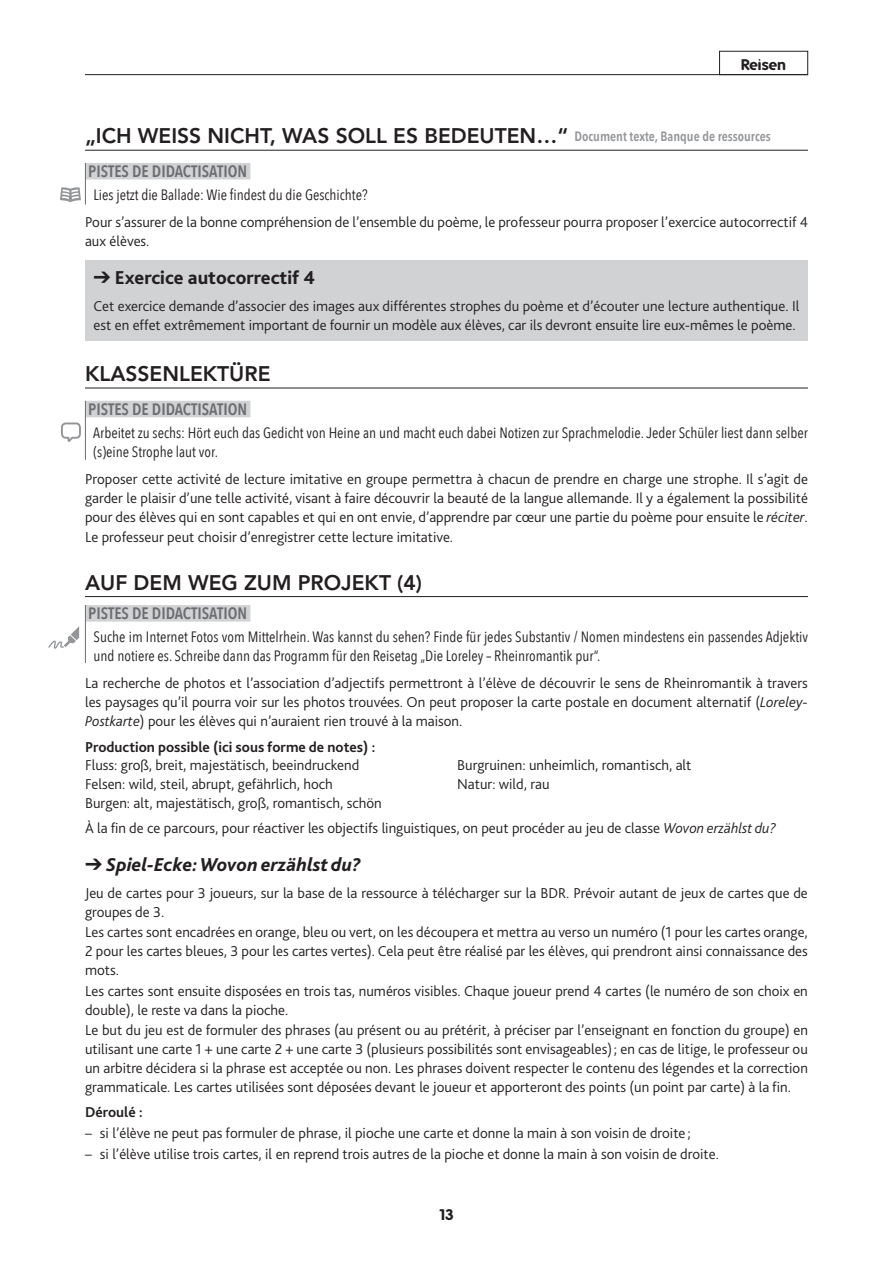
<style>
.page{position:relative;width:893px;height:1263px;background:#fff}
.page>*{position:absolute;margin:0;border:0;box-sizing:border-box;transform-origin:0 0}
.t1{font:800 21px "Avenir LT Std";color:#231f20}
.t2{font:italic 800 19.5px "Bliss 2";color:#231f20}
.t3{font:800 19.5px "Bliss 2";color:#231f20}
.t4{font:600 16.5px "Avenir Next Condensed";color:#6c6d70}
.t5{font:300 15px/18.8px "Bliss 2";color:#231f20}
.t6{font:15px/18.8px "Avenir Next Condensed";color:#231f20}
.t7{font:700 15px "Bliss 2";color:#231f20}
.t8{font:700 15px "Folks";color:#231f20}
.t9{font:600 13.5px "Avenir Next Condensed";color:#939598}
.s1{font-family:"Avenir LT Std";font-weight:800;font-size:21px;color:#231f20}
.s2{font-style:italic}
</style>
<div class="page">
<div style="left:85px;top:260px;width:723px;height:81px;background:#d1d2d4"></div>
<hr style="left:85px;top:74px;width:723px;height:1px;background:#231f20">
<hr style="left:85px;top:150px;width:723px;height:1px;background:#231f20">
<div style="left:85px;top:163px;width:165px;height:16px;background:#d1d2d4"></div>
<hr style="left:85px;top:388px;width:723px;height:1px;background:#231f20">
<div style="left:85px;top:401px;width:165px;height:16px;background:#d1d2d4"></div>
<hr style="left:85px;top:596px;width:723px;height:1px;background:#231f20">
<div style="left:85px;top:605px;width:165px;height:16px;background:#d1d2d4"></div>
<hr style="left:85px;top:163px;width:1px;height:42px;background:#6c6d70">
<svg style="left:60px;top:187px;width:21px;height:15px"></svg>
<hr style="left:85px;top:401px;width:1px;height:59px;background:#6c6d70">
<svg style="left:61px;top:422px;width:20px;height:20px"></svg>
<hr style="left:85px;top:605px;width:1px;height:58px;background:#6c6d70">
<svg style="left:48px;top:626px;width:31px;height:23px"></svg>
<div style="left:719px;top:51px;width:89px;height:24px;border:1px solid #231f20"></div>
<p class="t8" style="left:741px;top:56px;width:46px">Reisen</p>
<h1 class="t1" style="left:85px;top:124px;width:85px">„ICH WEISS</h1>
<p class="t9" style="left:208px;top:128px;width:565px"><span class="s1">NICHT, WAS SOLL ES BEDEUTEN…“</span> Document texte, Banque de ressources</p>
<p class="t4" style="left:88px;top:161px;width:160px">PISTES DE DIDACTISATION</p>
<p class="t6" style="left:94px;top:186px;width:275px">Lies jetzt die Ballade: Wie findest du die Geschichte?</p>
<p class="t5" style="left:85px;top:213px;width:724px">Pour s’assurer de la bonne compréhension de l’ensemble du poème, le professeur pourra proposer l’exercice autocorrectif 4 aux élèves.</p>
<h2 class="t3" style="left:94px;top:265px;width:223px">➔ Exercice autocorrectif 4</h2>
<p class="t5" style="left:94px;top:296px;width:707px">Cet exercice demande d’associer des images aux différentes strophes du poème et d’écouter une lecture authentique. Il est en effet extrêmement important de fournir un modèle aux élèves, car ils devront ensuite lire eux-mêmes le poème.</p>
<h1 class="t1" style="left:85px;top:362px;width:187px">KLASSENLEKTÜRE</h1>
<p class="t4" style="left:88px;top:399px;width:160px">PISTES DE DIDACTISATION</p>
<p class="t6" style="left:93px;top:423px;width:716px">Arbeitet zu sechs: Hört euch das Gedicht von Heine an und macht euch dabei Notizen zur Sprachmelodie. Jeder Schüler liest dann selber (s)eine Strophe laut vor.</p>
<p class="t5" style="left:85px;top:469px;width:724px;text-align:justify">Proposer cette activité de lecture imitative en groupe permettra à chacun de prendre en charge une strophe. Il s’agit de garder le plaisir d’une telle activité, visant à faire découvrir la beauté de la langue allemande. Il y a également la possibilité pour des élèves qui en sont capables et qui en ont envie, d’apprendre par cœur une partie du poème pour ensuite le <span class="s2">réciter</span>.</p>
<p class="t5" style="left:85px;top:528px;width:370px">Le professeur peut choisir d’enregistrer cette lecture imitative.</p>
<h1 class="t1" style="left:85px;top:570px;width:339px">AUF DEM WEG ZUM PROJEKT (4)</h1>
<p class="t4" style="left:88px;top:603px;width:160px">PISTES DE DIDACTISATION</p>
<p class="t6" style="left:94px;top:628px;width:716px">Suche im Internet Fotos vom Mittelrhein. Was kannst du sehen? Finde für jedes Substantiv / Nomen mindestens ein passendes Adjektiv und notiere es. Schreibe dann das Programm für den Reisetag „Die Loreley – Rheinromantik pur“.</p>
<p class="t5" style="left:85px;top:674px;width:724px;text-align:justify">La recherche de photos et l’association d’adjectifs permettront à l’élève de découvrir le sens de Rheinromantik à travers les paysages qu’il pourra voir sur les photos trouvées. On peut proposer la carte postale en document alternatif (<span class="s2">Loreley-Postkarte</span>) pour les élèves qui n’auraient rien trouvé à la maison.</p>
<p class="t7" style="left:85px;top:737px;width:292px">Production possible (ici sous forme de notes) :</p>
<p class="t5" style="left:85px;top:756px;width:298px">Fluss: groß, breit, majestätisch, beeindruckend<br>Felsen: wild, steil, abrupt, gefährlich, hoch<br>Burgen: alt, majestätisch, groß, romantisch, schön</p>
<p class="t5" style="left:457px;top:756px;width:236px">Burgruinen: unheimlich, romantisch, alt<br>Natur: wild, rau</p>
<p class="t5" style="left:85px;top:818px;width:693px">À la fin de ce parcours, pour réactiver les objectifs linguistiques, on peut procéder au jeu de classe <span class="s2">Wovon erzählst du?</span></p>
<h2 class="t2" style="left:85px;top:852px;width:277px">➔ Spiel-Ecke: Wovon erzählst du?</h2>
<p class="t5" style="left:85px;top:883px;width:724px">Jeu de cartes pour 3 joueurs, sur la base de la ressource à télécharger sur la BDR. Prévoir autant de jeux de cartes que de groupes de 3.</p>
<p class="t5" style="left:85px;top:923px;width:724px;text-align:justify">Les cartes sont encadrées en orange, bleu ou vert, on les découpera et mettra au verso un numéro (1 pour les cartes orange, 2 pour les cartes bleues, 3 pour les cartes vertes). Cela peut être réalisé par les élèves, qui prendront ainsi connaissance des mots.</p>
<p class="t5" style="left:85px;top:981px;width:724px">Les cartes sont ensuite disposées en trois tas, numéros visibles. Chaque joueur prend 4 cartes (le numéro de son choix en double), le reste va dans la pioche.</p>
<p class="t5" style="left:85px;top:1021px;width:724px;text-align:justify">Le but du jeu est de formuler des phrases (au présent ou au prétérit, à préciser par l’enseignant en fonction du groupe) en utilisant une carte 1 + une carte 2 + une carte 3 (plusieurs possibilités sont envisageables); en cas de litige, le professeur ou un arbitre décidera si la phrase est acceptée ou non. Les phrases doivent respecter le contenu des légendes et la correction grammaticale. Les cartes utilisées sont déposées devant le joueur et apporteront des points (un point par carte) à la fin.</p>
<p class="t7" style="left:85px;top:1102px;width:59px">Déroulé :</p>
<p class="t5" style="left:85px;top:1123px;width:607px">– si l’élève ne peut pas formuler de phrase, il pioche une carte et donne la main à son voisin de droite ;</p>
<p class="t5" style="left:85px;top:1144px;width:635px">– si l’élève utilise trois cartes, il en reprend trois autres de la pioche et donne la main à son voisin de droite.</p>
<p class="t8" style="left:439px;top:1205px;width:16px">13</p>
</div>
